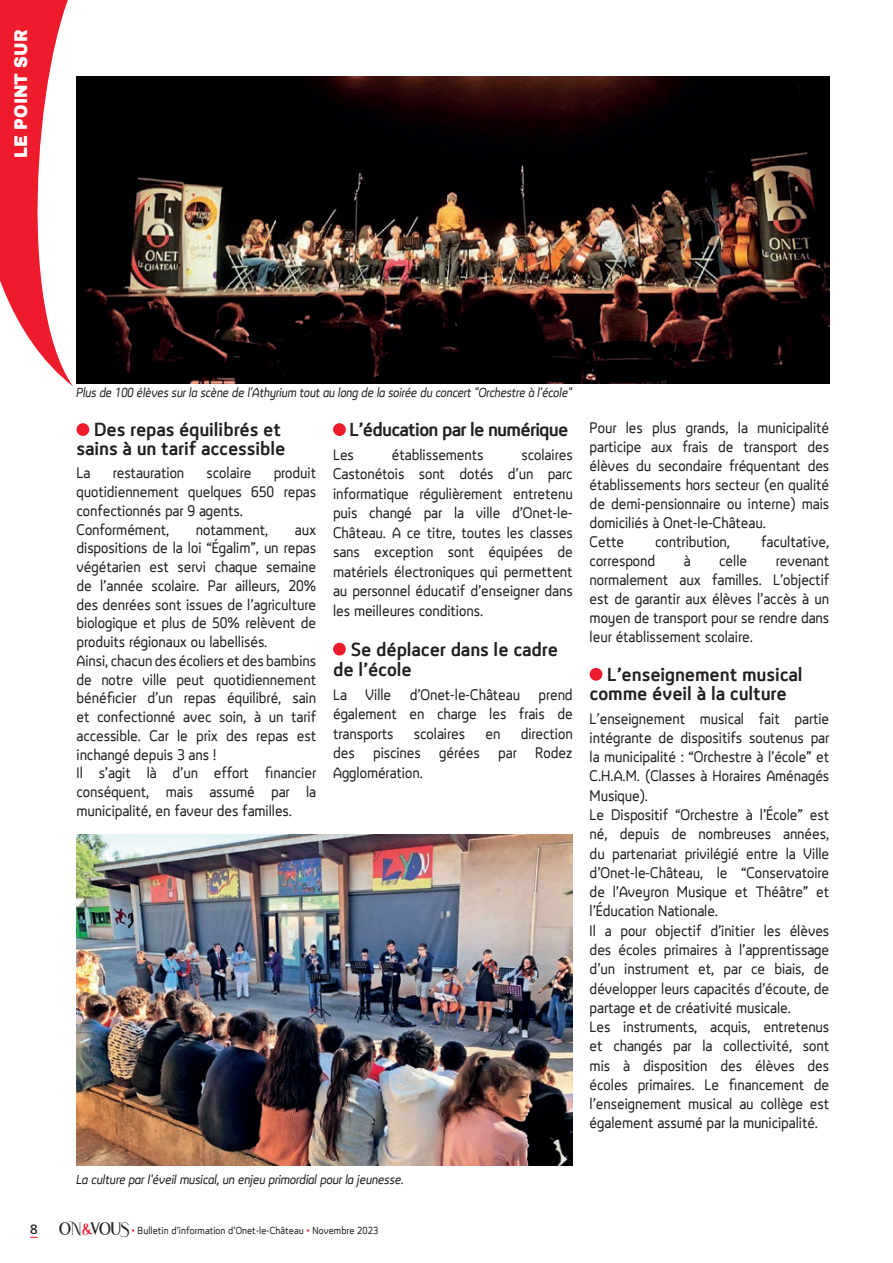
<style>
.page{position:relative;width:893px;height:1263px;background:#fff}
.page>*{position:absolute;margin:0;border:0;box-sizing:border-box;transform-origin:0 0}
.t1{font:700 19.5px/19.5px "LT Reponse";color:#231f20}
.t2{font:700 19.5px "LT Reponse";letter-spacing:-.03em;color:#231f20}
.t3{font:900 18px "Archivo";color:#fff;scale:.9 1}
.t4{font:15.75px/19.2px "LT Reponse";color:#231f20}
.t5{font:italic 13.5px "LT Reponse";letter-spacing:-.01em;color:#231f20}
.t6{font:13.5px "Frutiger LT Std";color:#231f20}
.t7{font:10.5px "LT Reponse";letter-spacing:.01em;color:#231f20}
.s1{font-family:"Atlane";font-size:16.5px}
.s2{font-family:"Atlane";font-size:16.5px;color:#ee1b2d}
.s3{color:#ee1b2d}
</style>
<div class="page">
<svg style="left:0;top:0;width:87px;height:386px"></svg>
<div style="left:77px;top:423px;width:12px;height:13px;background:#ee1b2d;border-radius:50%"></div>
<div style="left:333px;top:423px;width:13px;height:13px;background:#ee1b2d;border-radius:50%"></div>
<div style="left:333px;top:643px;width:13px;height:12px;background:#ee1b2d;border-radius:50%"></div>
<div style="left:590px;top:668px;width:12px;height:13px;background:#ee1b2d;border-radius:50%"></div>
<img style="left:77px;top:77px;width:752px;height:306px">
<img style="left:77px;top:834px;width:496px;height:331px">
<p class="t3" style="left:10px;top:158px;width:143px;rotate:-90deg">LE POINT SUR</p>
<p class="t5" style="left:77px;top:383px;width:497px">Plus de 100 élèves sur la scène de l'Athyrium tout au long de la soirée du concert "Orchestre à l'école"</p>
<p class="t1" style="left:77px;top:419px;width:210px;text-align:right">Des repas équilibrés et sains à un tarif accessible</p>
<p class="t4" style="left:77px;top:463px;width:15px">La</p>
<p class="t4" style="left:113px;top:463px;width:73px">restauration</p>
<p class="t4" style="left:207px;top:463px;width:46px">scolaire</p>
<p class="t4" style="left:77px;top:464px;width:241px;line-height:18.8px;text-indent:197px">produit quotidiennement quelques 650 repas confectionnés par 9 agents.<br>Conformément,</p>
<p class="t4" style="left:196px;top:520px;width:74px">notamment,</p>
<p class="t4" style="left:77px;top:520px;width:241px;line-height:18.8px;text-indent:218px">aux dispositions de la loi “Égalim”, un repas végétarien est servi chaque semaine de l’année scolaire. Par ailleurs, 20% des denrées sont issues de l’agriculture biologique et plus de 50% relèvent de produits régionaux ou labellisés.<br>Ainsi, chacun des écoliers et des bambins de notre ville peut quotidiennement bénéficier d’un repas équilibré, sain et confectionné avec soin, à un tarif accessible. Car le prix des repas est inchangé depuis 3 ans !<br>Il s’agit là d’un effort financier conséquent, mais assumé par la municipalité, en faveur des familles.</p>
<p class="t2" style="left:349px;top:415px;width:220px">L’éducation par le numérique</p>
<p class="t4" style="left:333px;top:445px;width:22px">Les</p>
<p class="t4" style="left:392px;top:445px;width:93px">établissements</p>
<p class="t4" style="left:333px;top:445px;width:241px;text-align:justify;text-indent:188px">scolaires Castonétois sont dotés d’un parc informatique régulièrement entretenu puis changé par la ville d’Onet-le-Château. A ce titre, toutes les classes sans exception sont équipées de matériels électroniques qui permettent au personnel éducatif d’enseigner dans les meilleures conditions.</p>
<p class="t1" style="left:333px;top:638px;width:226px;line-height:20.2px;text-indent:18px">Se déplacer dans le cadre de l’école</p>
<p class="t4" style="left:333px;top:684px;width:241px;text-align:justify">La Ville d’Onet-le-Château prend également en charge les frais de transports</p>
<p class="t4" style="left:333px;top:723px;width:241px;text-align:justify;text-indent:188px">direction des piscines gérées par Rodez Agglomération.</p>
<p class="t4" style="left:414px;top:723px;width:53px">scolaires</p>
<p class="t4" style="left:485px;top:723px;width:16px">en</p>
<p class="t5" style="left:77px;top:1169px;width:329px">La culture par l'éveil musical, un enjeu primordial pour la jeunesse.</p>
<p class="t6" style="left:30px;top:1221px;width:9px">8</p>
<p class="t7" style="left:59px;top:1222px;width:321px"><span class="s1">ON</span><span class="s2">&amp;</span><span class="s1">VOUS</span><span class="s3">•</span> Bulletin d’information d’Onet-le-Château <span class="s3">•</span> Novembre 2023</p>
<p class="t4" style="left:590px;top:418px;width:241px">Pour les plus grands, la municipalité participe aux frais de transport des élèves du secondaire fréquentant des établissements hors secteur (en qualité de demi-pensionnaire ou interne) mais domiciliés à Onet-le-Château.<br>Cette</p>
<p class="t4" style="left:655px;top:532px;width:76px">contribution,</p>
<p class="t4" style="left:761px;top:532px;width:69px">facultative,</p>
<p class="t4" style="left:590px;top:551px;width:67px">correspond</p>
<p class="t4" style="left:684px;top:551px;width:8px">à</p>
<p class="t4" style="left:719px;top:551px;width:29px">celle</p>
<p class="t4" style="left:590px;top:551px;width:241px;text-align:justify;text-indent:186px">revenant normalement aux familles. L’objectif est de garantir aux élèves l’accès à un moyen de transport pour se rendre dans leur établissement scolaire.</p>
<p class="t1" style="left:590px;top:664px;width:214px;text-indent:18px">L’enseignement musical comme éveil à la culture</p>
<p class="t4" style="left:590px;top:709px;width:241px">L’enseignement musical fait partie intégrante de dispositifs soutenus par la municipalité : “Orchestre à l’école” et C.H.A.M. (Classes à Horaires Aménagés Musique).<br>Le Dispositif “Orchestre à l’École” est né, depuis de nombreuses années, du partenariat privilégié entre la Ville d’Onet-le-Château, le “Conservatoire de l’Aveyron Musique et Théâtre” et l’Éducation Nationale.<br>Il a pour objectif d’initier les élèves des écoles primaires à l’apprentissage d’un instrument et, par ce biais, de développer leurs capacités d’écoute, de partage et de créativité musicale.<br>Les instruments, acquis, entretenus et changés par la collectivité, sont mis à disposition des élèves des écoles primaires. Le financement de l’enseignement musical au collège est également assumé par la municipalité.</p>
</div>
